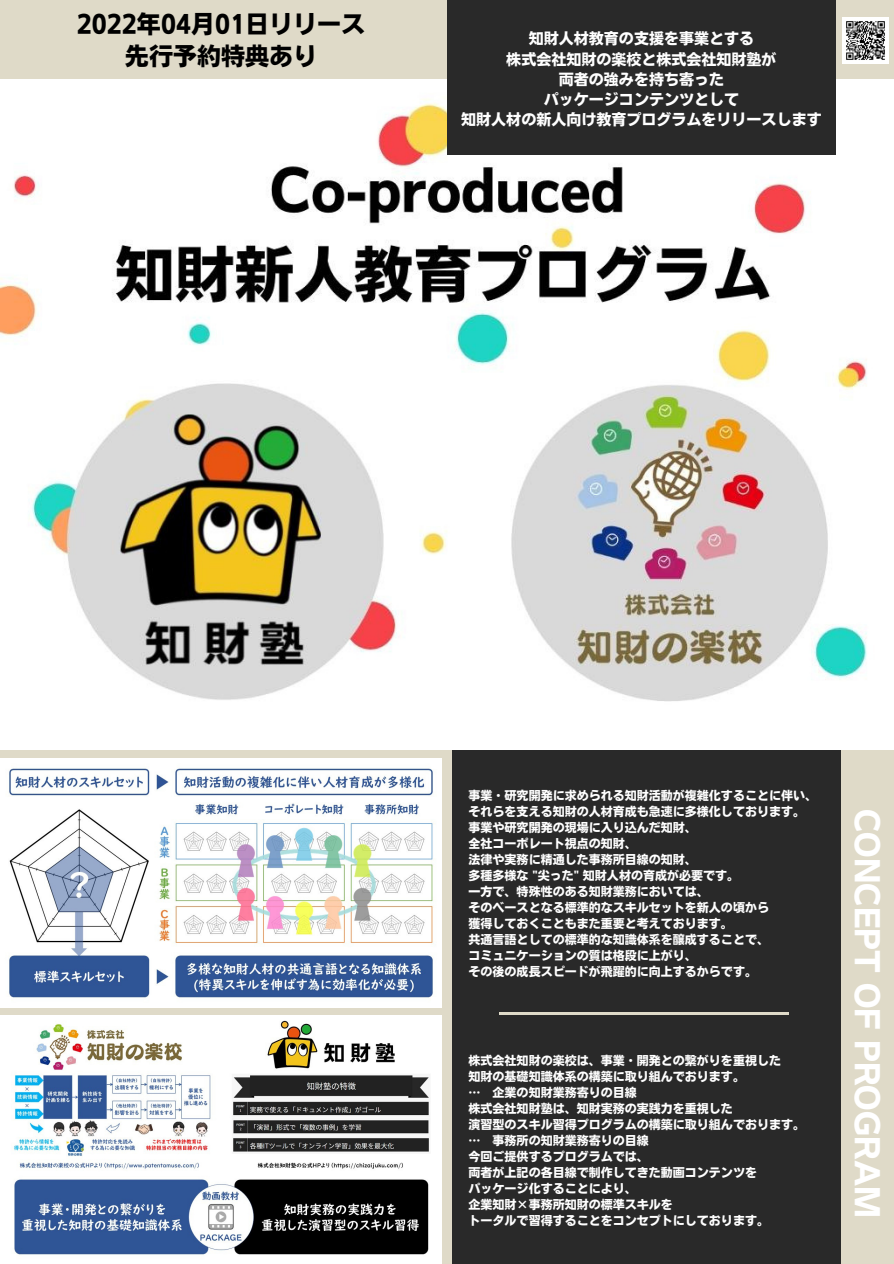
<style>
.page{position:relative;width:894px;height:1264px;background:#fff}
.page>*{position:absolute;margin:0;border:0;box-sizing:border-box;transform-origin:0 0}
.t1{font:31.5px "Nud Motoya Cedar Std W6";color:#fff}
.t2{font:24px "Nud Motoya Cedar Std W6";color:#000}
.t3{font:15px "Nud Motoya Cedar Std W6";color:#fff}
.t4{font:12px "Nud Motoya Cedar Std W6";color:#fff}
</style>
<div class="page">
<div style="left:0;top:0;width:893px;height:1263px;background:#dfdac8"></div>
<img style="left:0;top:79px;width:893px;height:670px">
<img style="left:0;top:1015px;width:441px;height:248px">
<div style="left:447px;top:0;width:388px;height:154px;background:#292929"></div>
<img style="left:842px;top:17px;width:46px;height:46px">
<div style="left:452px;top:749px;width:388px;height:514px;background:#292929"></div>
<hr style="left:499px;top:1012px;width:289px;height:2px;background:#dfdac8">
<img style="left:0;top:758px;width:441px;height:249px">
<p class="t2" style="left:77px;top:11px;width:290px">2022年04月 01日リリース</p>
<p class="t2" style="left:125px;top:44px;width:194px">先行予約特典あり</p>
<p class="t3" style="left:528px;top:31px;width:227px">知財人材教育の支援を事業とする</p>
<p class="t3" style="left:506px;top:51px;width:272px">株式会社知財の楽校と株式会社知財塾が</p>
<p class="t3" style="left:558px;top:72px;width:167px">両者の強みを持ち寄った</p>
<p class="t3" style="left:543px;top:92px;width:197px">パッケージコンテンツとして</p>
<p class="t3" style="left:461px;top:112px;width:362px">知財人材の新人向け教育プログラムをリリースします</p>
<p class="t4" style="left:468px;top:789px;width:350px">事業・研究開発に求められる知財活動が複雑化することに伴い、</p>
<p class="t4" style="left:468px;top:805px;width:338px">それらを支える知財の人材育成も急速に多様化しております。</p>
<p class="t4" style="left:468px;top:821px;width:230px">事業や研究開発の現場に入り込んだ知財、</p>
<p class="t4" style="left:468px;top:837px;width:170px">全社コーポレート視点の知財、</p>
<p class="t4" style="left:468px;top:853px;width:230px">法律や実務に精通した事務所目線の知財、</p>
<p class="t4" style="left:468px;top:869px;width:272px">多種多様な "尖った" 知財人材の育成が必要です。</p>
<p class="t4" style="left:468px;top:885px;width:242px">一方で、特殊性のある知財業務においては、</p>
<p class="t4" style="left:468px;top:901px;width:302px">そのベースとなる標準的なスキルセットを新人の頃から</p>
<p class="t4" style="left:468px;top:917px;width:266px">獲得しておくこともまた重要と考えております。</p>
<p class="t4" style="left:468px;top:933px;width:302px">共通言語としての標準的な知識体系を醸成することで、</p>
<p class="t4" style="left:468px;top:949px;width:230px">コミュニケーションの質は格段に上がり、</p>
<p class="t4" style="left:468px;top:965px;width:290px">その後の成長スピードが飛躍的に向上するからです。</p>
<p class="t4" style="left:468px;top:1054px;width:314px">株式会社知財の楽校は、事業・開発との繋がりを重視した</p>
<p class="t4" style="left:468px;top:1070px;width:278px">知財の基礎知識体系の構築に取り組んでおります。</p>
<p class="t4" style="left:468px;top:1086px;width:170px">… 企業の知財業務寄りの目線</p>
<p class="t4" style="left:468px;top:1102px;width:266px">株式会社知財塾は、知財実務の実践力を重視した</p>
<p class="t4" style="left:468px;top:1118px;width:338px">演習型のスキル習得プログラムの構築に取り組んでおります。</p>
<p class="t4" style="left:468px;top:1134px;width:182px">… 事務所の知財業務寄りの目線</p>
<p class="t4" style="left:468px;top:1150px;width:182px">今回ご提供するプログラムでは、</p>
<p class="t4" style="left:468px;top:1166px;width:290px">両者が上記の各目線で制作してきた動画コンテンツを</p>
<p class="t4" style="left:468px;top:1182px;width:170px">パッケージ化することにより、</p>
<p class="t4" style="left:468px;top:1198px;width:206px">企業知財×事務所知財の標準スキルを</p>
<p class="t4" style="left:468px;top:1214px;width:302px">トータルで習得することをコンセプトにしております。</p>
<p class="t1" style="left:883px;top:809px;width:410px;rotate:90deg">CONCEPT OF PROGRAM</p>
</div>
